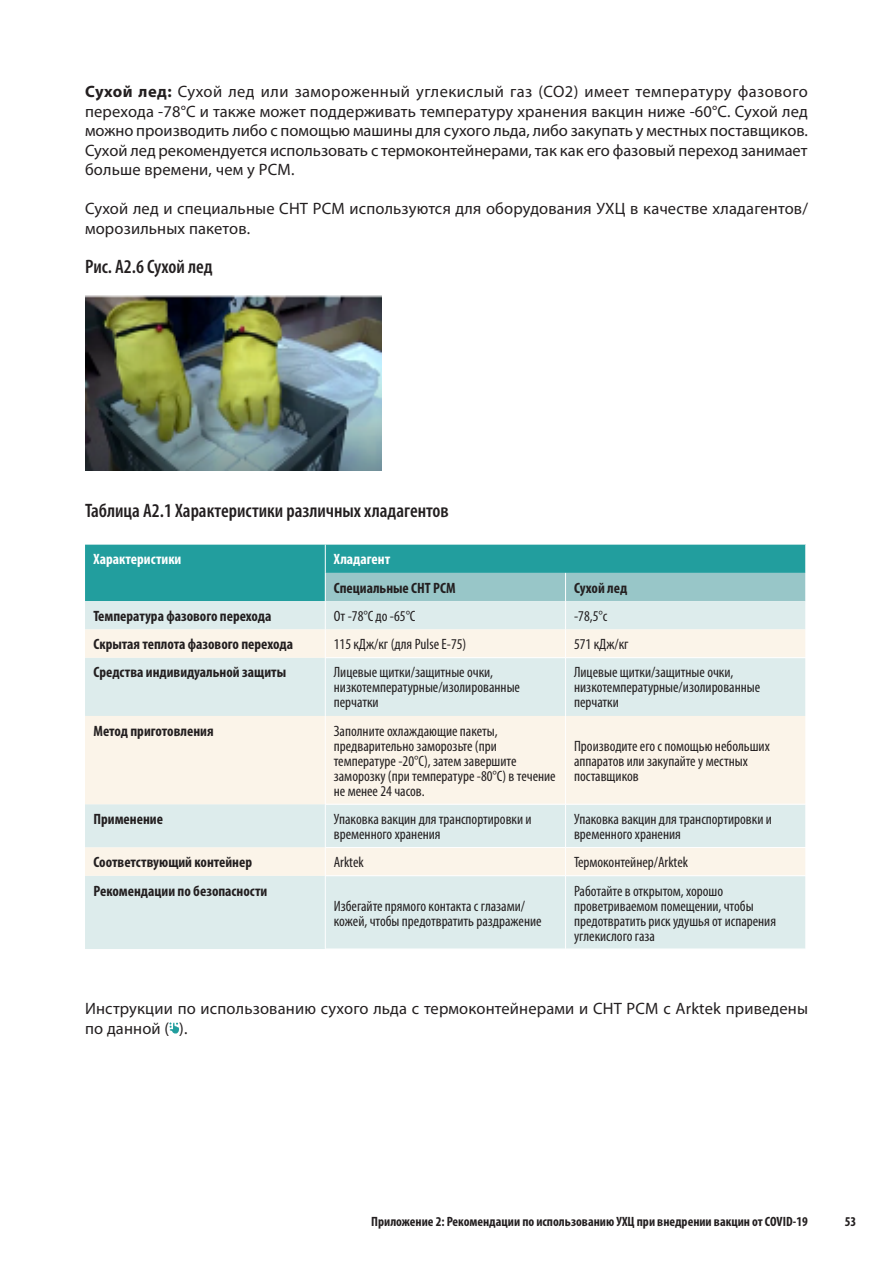
<style>
.page{position:relative;width:893px;height:1263px;background:#fff}
.page>*{position:absolute;margin:0;border:0;box-sizing:border-box;transform-origin:0 0}
.Table_heading{font:600 condensed 19.5px "Myriad Pro";color:#231f20}
.Body_text{font:16.5px/19.5px "Myriad Pro";letter-spacing:.01em;color:#231f20}
.Table_text{font:condensed 15px/15px "Myriad Pro";color:#231f20}
.Table_text-2{font:700 condensed 15px "Myriad Pro";color:#231f20}
.Table_text-3{font:700 condensed 15px "Myriad Pro";color:#fff}
.t1{font:700 condensed 13.5px "Myriad Pro";color:#231f20}
.s1{font-weight:700}
</style>
<div class="page">
<img style="left:85px;top:295px;width:297px;height:175px">
<div style="left:85px;top:876px;width:720px;height:73px;background:#ddecec"></div>
<svg style="left:85px;top:657px;width:720px;height:219px;background:#edf0ea"></svg>
<hr style="left:325px;top:804px;width:241px;height:1px;background:#fff">
<hr style="left:566px;top:804px;width:240px;height:1px;background:#fff">
<hr style="left:325px;top:847px;width:241px;height:1px;background:#fff">
<hr style="left:566px;top:847px;width:240px;height:1px;background:#fff">
<hr style="left:325px;top:875px;width:241px;height:1px;background:#fff">
<hr style="left:566px;top:875px;width:240px;height:1px;background:#fff">
<hr style="left:325px;top:657px;width:241px;height:1px;background:#fff">
<hr style="left:566px;top:657px;width:240px;height:1px;background:#fff">
<hr style="left:325px;top:658px;width:1px;height:58px;background:#fff">
<hr style="left:565px;top:658px;width:1px;height:58px;background:#fff">
<hr style="left:325px;top:716px;width:1px;height:88px;background:#fff">
<hr style="left:565px;top:716px;width:1px;height:88px;background:#fff">
<hr style="left:325px;top:804px;width:1px;height:43px;background:#fff">
<hr style="left:565px;top:804px;width:1px;height:43px;background:#fff">
<svg style="left:325px;top:848px;width:1px;height:27px"></svg>
<svg style="left:565px;top:848px;width:1px;height:27px"></svg>
<hr style="left:325px;top:876px;width:1px;height:73px;background:#fff">
<hr style="left:565px;top:876px;width:1px;height:73px;background:#fff">
<svg style="left:85px;top:545px;width:721px;height:112px;background:#9bcdcb"></svg>
<svg style="left:169px;top:1022px;width:10px;height:12px"></svg>
<p class="Body_text" style="left:85px;top:82px;width:724px;text-align:justify"><span class="s1">Сухой лед:</span> Сухой лед или замороженный углекислый газ (CO2) имеет температуру фазового перехода -78°C и также может поддерживать температуру хранения вакцин ниже -60°C. Сухой лед можно производить либо с помощью машины для сухого льда, либо закупать у местных поставщиков.<br>Сухой лед рекомендуется использовать с термоконтейнерами, так как его фазовый переход занимает больше времени, чем у PCM.</p>
<p class="Body_text" style="left:85px;top:199px;width:724px">Сухой лед и специальные СНТ PCM используются для оборудования УХЦ в качестве хладагентов/ морозильных пакетов.</p>
<p class="Table_heading" style="left:85px;top:256px;width:129px">Рис. А2.6 Сухой лед</p>
<p class="Table_heading" style="left:85px;top:500px;width:365px">Таблица А2.1 Характеристики различных хладагентов</p>
<p class="Table_text-3" style="left:94px;top:550px;width:89px">Характеристики</p>
<p class="Table_text-3" style="left:334px;top:550px;width:58px">Хладагент</p>
<p class="Table_text-2" style="left:334px;top:578px;width:123px">Специальные СНТ PCM</p>
<p class="Table_text-2" style="left:574px;top:578px;width:55px">Сухой лед</p>
<p class="Table_text-2" style="left:94px;top:606px;width:180px">Температура фазового перехода</p>
<p class="Table_text" style="left:334px;top:608px;width:83px">От -78°C до -65°C</p>
<p class="Table_text" style="left:574px;top:608px;width:35px">-78,5°с</p>
<p class="Table_text-2" style="left:94px;top:635px;width:201px">Скрытая теплота фазового перехода</p>
<p class="Table_text" style="left:334px;top:636px;width:134px">115 кДж/кг (для Pulse E-75)</p>
<p class="Table_text" style="left:574px;top:636px;width:56px">571 кДж/кг</p>
<p class="Table_text-2" style="left:94px;top:663px;width:194px">Средства индивидуальной защиты</p>
<p class="Table_text" style="left:334px;top:665px;width:188px">Лицевые щитки/защитные очки, низкотемпературные/изолированные перчатки</p>
<p class="Table_text" style="left:574px;top:665px;width:188px">Лицевые щитки/защитные очки, низкотемпературные/изолированные перчатки</p>
<p class="Table_text-2" style="left:94px;top:721px;width:122px">Метод приготовления</p>
<p class="Table_text" style="left:334px;top:723px;width:223px">Заполните охлаждающие пакеты, предварительно заморозьте (при температуре -20°C), затем завершите заморозку (при температуре -80°C) в течение не менее 24 часов.</p>
<p class="Table_text" style="left:574px;top:738px;width:197px">Производите его с помощью небольших аппаратов или закупайте у местных поставщиков</p>
<p class="Table_text-2" style="left:94px;top:810px;width:71px">Применение</p>
<p class="Table_text" style="left:334px;top:811px;width:199px">Упаковка вакцин для транспортировки и временного хранения</p>
<p class="Table_text" style="left:574px;top:811px;width:199px">Упаковка вакцин для транспортировки и временного хранения</p>
<p class="Table_text-2" style="left:94px;top:853px;width:160px">Соответствующий контейнер</p>
<p class="Table_text" style="left:334px;top:854px;width:31px">Arktek</p>
<p class="Table_text" style="left:574px;top:854px;width:116px">Термоконтейнер/Arktek</p>
<p class="Table_text-2" style="left:94px;top:881px;width:175px">Рекомендации по безопасности</p>
<p class="Table_text" style="left:334px;top:898px;width:209px">Избегайте прямого контакта с глазами/ кожей, чтобы предотвратить раздражение</p>
<p class="Table_text" style="left:574px;top:883px;width:204px">Работайте в открытом, хорошо проветриваемом помещении, чтобы предотвратить риск удушья от испарения углекислого газа</p>
<p class="Body_text" style="left:85px;top:998px;width:724px">Инструкции по использованию сухого льда с термоконтейнерами и СНТ PCM с Arktek приведены по данной ( ).</p>
<p class="t1" style="left:371px;top:1212px;width:438px">Приложение 2: Рекомендации по использованию УХЦ при внедрении вакцин от COVID-19</p>
<p class="t1" style="left:845px;top:1212px;width:13px">53</p>
</div>
